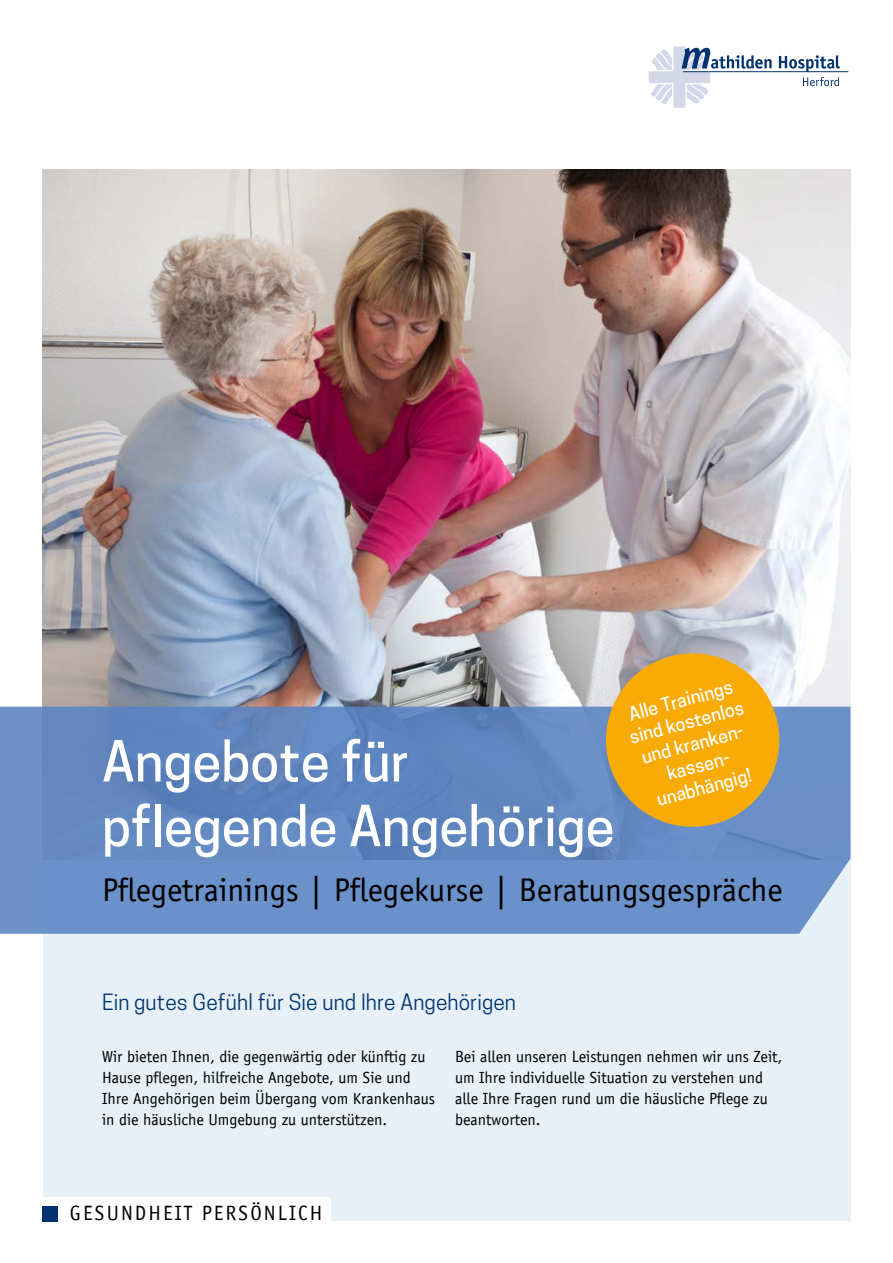
<style>
.page{position:relative;width:893px;height:1263px;background:#fff}
.page>*{position:absolute;margin:0;border:0;box-sizing:border-box;transform-origin:0 0}
.t1{font:500 52.65px/64.7px "Cooper Hewitt";color:#fff}
.t2{font:33.45px "Officina Sans";color:#000}
.t3{font:21.15px "Officina Sans";letter-spacing:.1em;color:#000}
.t4{font:21px "Cooper Hewitt";letter-spacing:.005em;color:#003470}
.t5{font:500 18px/22.5px "Cooper Hewitt";color:#fff;text-align:center}
.t6{font:16.5px/21px "Officina Sans";color:#000}
</style>
<div class="page">
<div style="left:43px;top:658px;width:807px;height:562px;background:#e7f0f6"></div>
<img style="left:42px;top:170px;width:808px;height:537px">
<svg style="left:0;top:707px;width:850px;height:227px;background:#668cc4"></svg>
<div style="left:35px;top:1197px;width:296px;height:32px;background:#fff"></div>
<div style="left:42px;top:1206px;width:16px;height:15px;background:#003470"></div>
<svg style="left:649px;top:46px;width:123px;height:62px"></svg>
<hr style="left:683px;top:71px;width:165px;height:1px;background:#003470">
<svg style="left:779px;top:55px;width:61px;height:31px"></svg>
<div style="left:606px;top:653px;width:173px;height:174px;background:#f8aa06;border-radius:50%"></div>
<p class="t5" style="left:621px;top:705px;width:119px;rotate:-15deg">Alle Trainings sind kostenlos und kranken&shy;kassen&shy;unabhängig!</p>
<h1 class="t1" style="left:102px;top:729px;width:514px">Angebote für pflegende Angehörige</h1>
<h2 class="t2" style="left:102px;top:871px;width:682px">Pflegetrainings | Pflegekurse | Beratungsgespräche</h2>
<p class="t4" style="left:102px;top:989px;width:415px">Ein gutes Gefühl für Sie und Ihre Angehörigen</p>
<p class="t6" style="left:102px;top:1046px;width:335px">Wir bieten Ihnen, die gegenwärtig oder künftig zu Hause pflegen, hilfreiche Angebote, um Sie und Ihre Angehörigen beim Übergang vom Krankenhaus in die häusliche Umgebung zu unterstützen.</p>
<p class="t6" style="left:455px;top:1046px;width:329px">Bei allen unseren Leistungen nehmen wir uns Zeit, um Ihre individuelle Situation zu verstehen und alle Ihre Fragen rund um die häusliche Pflege zu beantworten.</p>
<p class="t3" style="left:70px;top:1201px;width:254px">GESUNDHEIT PERSÖNLICH</p>
</div>
